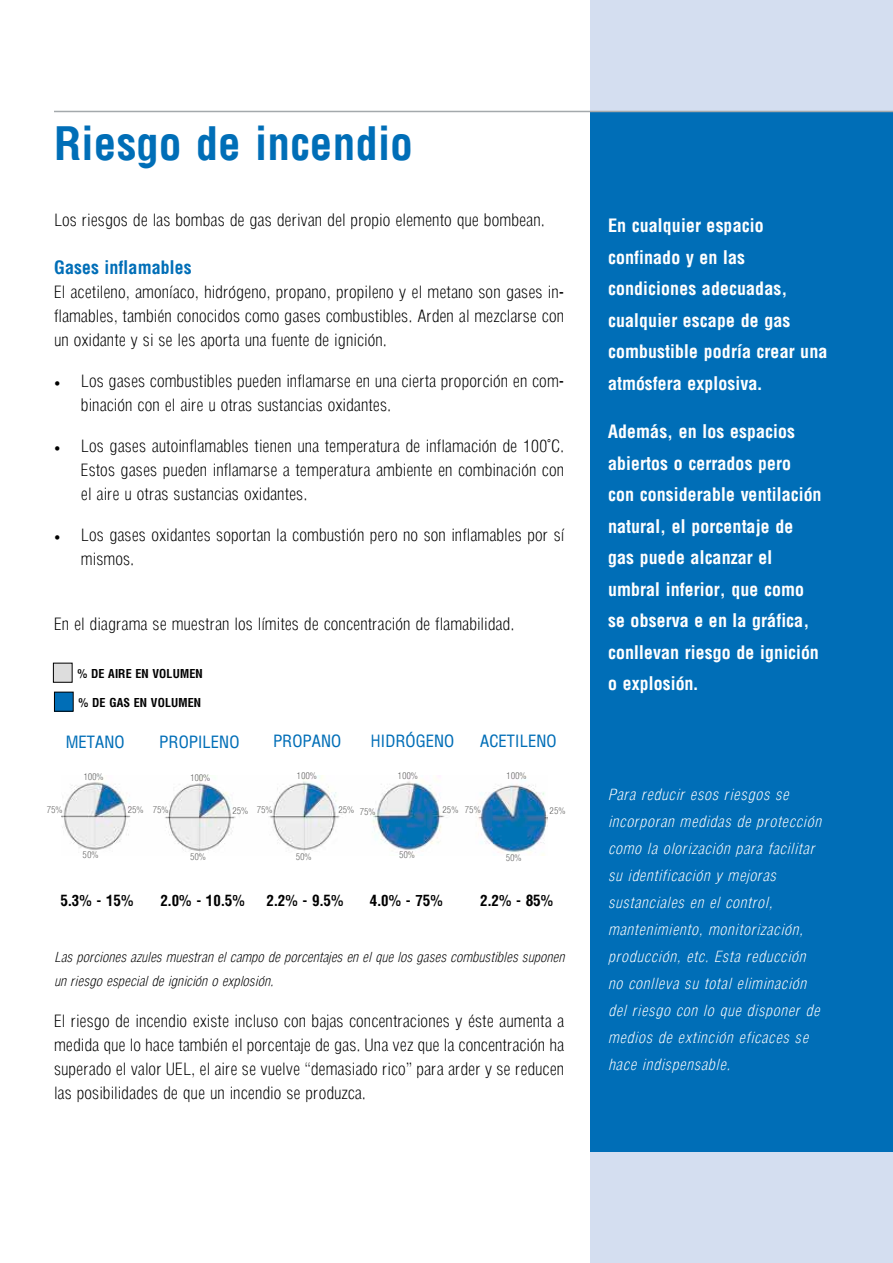
<style>
.page{position:relative;width:893px;height:1263px;background:#fff}
.page>*{position:absolute;margin:0;border:0;box-sizing:border-box;transform-origin:0 0}
.t1{font:700 condensed 45px "Arena";color:#006eb7}
.t2{font:700 condensed 18px/31.5px "Arena";color:#fff}
.t3{font:700 condensed 18px "Arena";color:#006eb7}
.t4{font:300 condensed 16.5px/24px "Arena";color:#000;text-align:justify}
.t5{font:16.5px "Arena Condensed";color:#006eb7}
.t6{font:italic 300 condensed 15px/27px "Arena";letter-spacing:.04em;color:#fff}
.t7{font:700 condensed 15px "Arena";color:#000}
.t8{font:italic 300 condensed 13.5px/24px "Arena";color:#000}
.t9{font:700 condensed 12px "Arena";color:#000}
.t10{font:300 condensed 9px "Arena";color:#565655}
.s1{font-family:"Minion Pro";font-weight:400;font-stretch:normal}
</style>
<div class="page">
<div style="left:590px;top:112px;width:303px;height:1041px;background:#006eb7"></div>
<div style="left:590px;top:0;width:303px;height:110px;background:#d4def0"></div>
<div style="left:590px;top:1153px;width:303px;height:110px;background:#d4def0"></div>
<hr style="left:54px;top:111px;width:839px;height:1px;background:#a4a9ac">
<img style="left:61px;top:775px;width:486px;height:81px">
<div style="left:54px;top:692px;width:19px;height:19px;background:#006eb7"></div>
<div style="left:54px;top:692px;width:20px;height:20px;border:1px solid #000"></div>
<div style="left:53px;top:663px;width:19px;height:19px;background:#ddd"></div>
<div style="left:53px;top:663px;width:20px;height:20px;border:1px solid #000"></div>
<h1 class="t1" style="left:54px;top:116px;width:361px">Riesgo de incendio</h1>
<p class="t4" style="left:54px;top:208px;width:492px">Los riesgos de las bombas de gas derivan del propio elemento que bombean.</p>
<p class="t3" style="left:54px;top:256px;width:139px">Gases inflamables</p>
<p class="t4" style="left:54px;top:280px;width:512px">El acetileno, amoníaco, hidrógeno, propano, propileno y el metano son gases in&shy;flamables, también conocidos como gases combustibles. Arden al mezclarse con un oxidante y si se les aporta una fuente de ignición.</p>
<p class="t4" style="left:81px;top:369px;width:485px;text-indent:-27px"><span class="s1">•</span> Los gases combustibles pueden inflamarse en una cierta proporción en com&shy;binación con el aire u otras sustancias oxidantes.</p>
<p class="t4" style="left:81px;top:434px;width:485px;text-indent:-27px"><span class="s1">•</span> Los gases autoinflamables tienen una temperatura de inflamación de 100˚C.<br>Estos gases pueden inflamarse a temperatura ambiente en combinación con el aire u otras sustancias oxidantes.</p>
<p class="t4" style="left:81px;top:523px;width:485px;text-indent:-27px"><span class="s1">•</span> Los gases oxidantes soportan la combustión pero no son inflamables por sí mismos.</p>
<p class="t4" style="left:54px;top:612px;width:462px">En el diagrama se muestran los límites de concentración de flamabilidad.</p>
<p class="t9" style="left:77px;top:666px;width:127px">% DE AIRE EN VOLUMEN</p>
<p class="t9" style="left:79px;top:695px;width:124px">% DE GAS EN VOLUMEN</p>
<p class="t5" style="left:66px;top:732px;width:60px">METANO</p>
<p class="t5" style="left:159px;top:732px;width:82px">PROPILENO</p>
<p class="t5" style="left:273px;top:731px;width:70px">PROPANO</p>
<p class="t5" style="left:371px;top:731px;width:85px">HIDRÓGENO</p>
<p class="t5" style="left:480px;top:731px;width:78px">ACETILENO</p>
<p class="t10" style="left:83px;top:771px;width:22px">100%</p>
<p class="t10" style="left:190px;top:772px;width:22px">100%</p>
<p class="t10" style="left:297px;top:770px;width:22px">100%</p>
<p class="t10" style="left:398px;top:770px;width:22px">100%</p>
<p class="t10" style="left:506px;top:770px;width:22px">100%</p>
<p class="t10" style="left:47px;top:804px;width:17px">75%</p>
<p class="t10" style="left:128px;top:805px;width:42px">25% 75%</p>
<p class="t10" style="left:232px;top:805px;width:42px">25% 75%</p>
<p class="t10" style="left:338px;top:806px;width:39px">25% 75%</p>
<p class="t10" style="left:442px;top:805px;width:40px">25% 75%</p>
<p class="t10" style="left:550px;top:806px;width:17px">25%</p>
<p class="t10" style="left:83px;top:849px;width:17px">50%</p>
<p class="t10" style="left:190px;top:851px;width:17px">50%</p>
<p class="t10" style="left:296px;top:851px;width:17px">50%</p>
<p class="t10" style="left:399px;top:849px;width:17px">50%</p>
<p class="t10" style="left:506px;top:852px;width:17px">50%</p>
<p class="t7" style="left:60px;top:892px;width:75px">5.3% - 15%</p>
<p class="t7" style="left:160px;top:892px;width:86px">2.0% - 10.5%</p>
<p class="t7" style="left:267px;top:892px;width:78px">2.2% - 9.5%</p>
<p class="t7" style="left:370px;top:892px;width:75px">4.0% - 75%</p>
<p class="t7" style="left:480px;top:892px;width:75px">2.2% - 85%</p>
<p class="t8" style="left:54px;top:945px;width:512px">Las porciones azules muestran el campo de porcentajes en el que los gases combustibles suponen un riesgo especial de ignición o explosión.</p>
<p class="t4" style="left:54px;top:1009px;width:512px">El riesgo de incendio existe incluso con bajas concentraciones y éste aumenta a medida que lo hace también el porcentaje de gas. Una vez que la concentración ha superado el valor UEL, el aire se vuelve “demasiado rico” para arder y se reducen las posibilidades de que un incendio se produzca.</p>
<p class="t2" style="left:608px;top:210px;width:221px">En cualquier espacio confinado y en las condiciones adecuadas, cualquier escape de gas combustible podría crear una atmósfera explosiva.</p>
<p class="t2" style="left:608px;top:416px;width:215px">Además, en los espacios abiertos o cerrados pero con considerable ventilación natural, el porcentaje de gas puede alcanzar el umbral inferior, que como se observa e en la gráfica, conllevan riesgo de ignición o explosión.</p>
<p class="t6" style="left:608px;top:781px;width:215px">Para reducir esos riesgos se incorporan medidas de protección como la olorización para facilitar su identificación y mejoras sustanciales en el control, mantenimiento, monitorización, producción, etc. Esta reducción no conlleva su total eliminación del riesgo con lo que disponer de medios de extinción eficaces se hace indispensable.</p>
</div>
